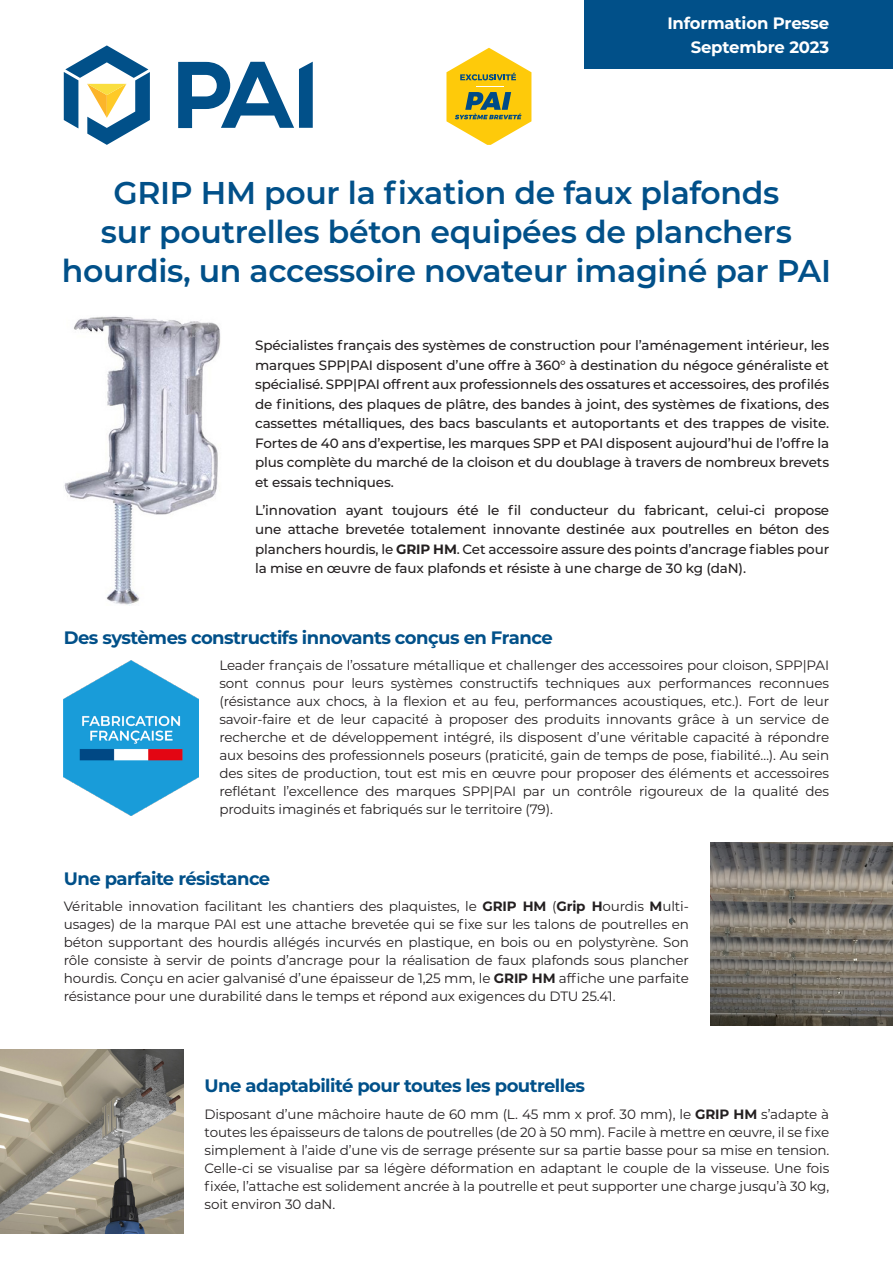
<style>
.page{position:relative;width:893px;height:1263px;background:#fff}
.page>*{position:absolute;margin:0;border:0;box-sizing:border-box;transform-origin:0 0}
.t1{font:600 31.5px/39px "Montserrat";letter-spacing:-.01em;color:#015089;text-align:center}
.t2{font:700 18px "Montserrat";letter-spacing:-.03em;color:#015089}
.t3{font:700 16.5px "Montserrat";letter-spacing:-.01em;color:#fff}
.t4{font:13.5px/18px "Montserrat";letter-spacing:-.01em;color:#231f20;text-align:justify}
.t5{font:500 13.5px/19.5px "Montserrat";letter-spacing:-.01em;color:#231f20;text-align:justify}
.s1{font-weight:700}
</style>
<div class="page">
<div style="left:585px;top:0;width:308px;height:68px;background:#015089"></div>
<svg style="left:64px;top:45px;width:86px;height:100px"></svg>
<svg style="left:178px;top:62px;width:135px;height:66px"></svg>
<svg style="left:446px;top:48px;width:85px;height:97px"></svg>
<img style="left:64px;top:316px;width:157px;height:290px">
<img style="left:0;top:1050px;width:183px;height:183px">
<img style="left:710px;top:842px;width:183px;height:184px">
<img style="left:64px;top:660px;width:134px;height:155px">
<p class="t3" style="left:667px;top:11px;width:163px">Information Presse</p>
<p class="t3" style="left:691px;top:35px;width:140px">Septembre 2023</p>
<p class="t1" style="left:62px;top:172px;width:771px">GRIP HM pour la fixation de faux plafonds<br>sur poutrelles béton equipées de planchers hourdis, un accessoire novateur imaginé par PAI</p>
<p class="t5" style="left:255px;top:335px;width:576px">Spécialistes français des systèmes de construction pour l’aménagement intérieur, les marques SPP|PAI disposent d’une offre à 360° à destination du négoce généraliste et spécialisé. SPP|PAI offrent aux professionnels des ossatures et accessoires, des profilés de finitions, des plaques de plâtre, des bandes à joint, des systèmes de fixations, des cassettes métalliques, des bacs basculants et autoportants et des trappes de visite.<br>Fortes de 40 ans d’expertise, les marques SPP et PAI disposent aujourd’hui de l’offre la plus complète du marché de la cloison et du doublage à travers de nombreux brevets et essais techniques.</p>
<p class="t5" style="left:255px;top:499px;width:576px">L’innovation ayant toujours été le fil conducteur du fabricant, celui-ci propose une attache brevetée totalement innovante destinée aux poutrelles en béton des planchers hourdis, le <span class="s1">GRIP HM</span>. Cet accessoire assure des points d’ancrage fiables pour la mise en œuvre de faux plafonds et résiste à une charge de 30 kg (daN).</p>
<p class="t2" style="left:64px;top:624px;width:490px">Des systèmes constructifs innovants conçus en France</p>
<p class="t4" style="left:219px;top:656px;width:611px">Leader français de l’ossature métallique et challenger des accessoires pour cloison, SPP|PAI sont connus pour leurs systèmes constructifs techniques aux performances reconnues (résistance aux chocs, à la flexion et au feu, performances acoustiques, etc.). Fort de leur savoir-faire et de leur capacité à proposer des produits innovants grâce à un service de recherche et de développement intégré, ils disposent d’une véritable capacité à répondre aux besoins des professionnels poseurs (praticité, gain de temps de pose, fiabilité…). Au sein des sites de production, tout est mis en œuvre pour proposer des éléments et accessoires reflétant l’excellence des marques SPP|PAI par un contrôle rigoureux de la qualité des produits imaginés et fabriqués sur le territoire (79).</p>
<p class="t2" style="left:64px;top:865px;width:208px">Une parfaite résistance</p>
<p class="t4" style="left:64px;top:897px;width:627px">Véritable innovation facilitant les chantiers des plaquistes, le <span class="s1">GRIP HM</span> (<span class="s1">Grip H</span>ourdis <span class="s1">M</span>ulti&shy;usages) de la marque PAI est une attache brevetée qui se fixe sur les talons de poutrelles en béton supportant des hourdis allégés incurvés en plastique, en bois ou en polystyrène. Son rôle consiste à servir de points d’ancrage pour la réalisation de faux plafonds sous plancher hourdis. Conçu en acier galvanisé d’une épaisseur de 1,25 mm, le <span class="s1">GRIP HM</span> affiche une parfaite résistance pour une durabilité dans le temps et répond aux exigences du DTU 25.41.</p>
<p class="t2" style="left:205px;top:1072px;width:382px">Une adaptabilité pour toutes les poutrelles</p>
<p class="t4" style="left:205px;top:1104px;width:626px">Disposant d’une mâchoire haute de 60 mm (L. 45 mm x prof. 30 mm), le <span class="s1">GRIP HM</span> s’adapte à toutes les épaisseurs de talons de poutrelles (de 20 à 50 mm). Facile à mettre en œuvre, il se fixe simplement à l’aide d’une vis de serrage présente sur sa partie basse pour sa mise en tension.<br>Celle-ci se visualise par sa légère déformation en adaptant le couple de la visseuse. Une fois fixée, l’attache est solidement ancrée à la poutrelle et peut supporter une charge jusqu’à 30 kg, soit environ 30 daN.</p>
</div>
